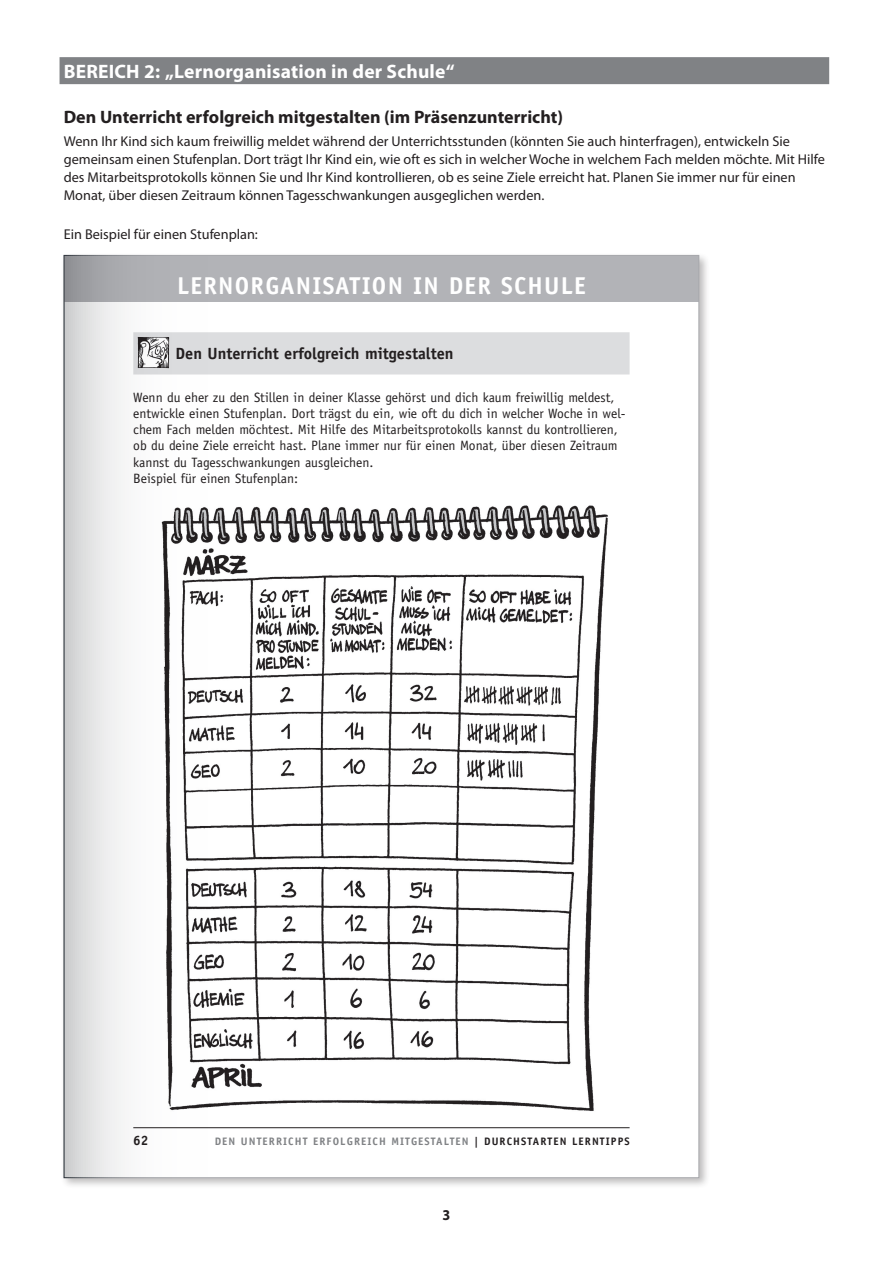
<style>
.page{position:relative;width:893px;height:1263px;background:#fff}
.page>*{position:absolute;margin:0;border:0;box-sizing:border-box;transform-origin:0 0}
.t1{font:700 24.45px "Officina Sans Std";letter-spacing:.05em;color:#fff}
.t2{font:700 19.5px "Myriad Pro";letter-spacing:.01em;color:#fff}
.t3{font:700 18px "Myriad Pro";color:#231f20}
.t4{font:700 16.2px "Officina Sans Std";color:#231f20}
.t5{font:700 15px "Myriad Pro";color:#231f20;scale:.95 1}
.t6{font:14.25px/18px "Myriad Pro";color:#231f20}
.t7{font:13.5px/16.2px "Officina Sans Std";color:#231f20}
.t8{font:700 13.5px "Officina Sans Std";color:#231f20}
.t9{font:700 10.8px "Officina Sans Std";letter-spacing:.1em;color:#808285}
.s1{color:#231f20}
</style>
<div class="page">
<div style="left:60px;top:57px;width:769px;height:27px;background:#808285"></div>
<div style="left:61px;top:253px;width:649px;height:936px;background:#231f20;opacity:.3"></div>
<div style="left:64px;top:255px;width:635px;height:923px;background:#fff"></div>
<hr style="left:133px;top:1127px;width:497px;height:1px;background:#231f20">
<hr style="left:699px;top:255px;width:1px;height:46px;background:#b2b3b7">
<div style="left:64px;top:255px;width:635px;height:46px;background:#b2b3b7"></div>
<div style="left:593px;top:332px;width:37px;height:42px;background:#dcdddf"></div>
<img style="left:593px;top:506px;width:15px;height:605px">
<svg style="left:64px;top:255px;width:529px;height:923px"></svg>
<h2 class="t2" style="left:64px;top:61px;width:392px">BEREICH 2: „Lernorganisation in der Schule“</h2>
<p class="t3" style="left:64px;top:107px;width:501px">Den Unterricht erfolgreich mitgestalten (im Präsenzunterricht)</p>
<p class="t6" style="left:64px;top:132px;width:763px">Wenn Ihr Kind sich kaum freiwillig meldet während der Unterrichtsstunden (könnten Sie auch hinterfragen), entwickeln Sie gemeinsam einen Stufenplan. Dort trägt Ihr Kind ein, wie oft es sich in welcher Woche in welchem Fach melden möchte. Mit Hilfe des Mitarbeitsprotokolls können Sie und Ihr Kind kontrollieren, ob es seine Ziele erreicht hat. Planen Sie immer nur für einen Monat, über diesen Zeitraum können Tagesschwankungen ausgeglichen werden.</p>
<p class="t6" style="left:64px;top:226px;width:196px">Ein Beispiel für einen Stufenplan:</p>
<h1 class="t1" style="left:177px;top:270px;width:410px">LERNORGANISATION IN DER SCHULE</h1>
<p class="t4" style="left:176px;top:344px;width:279px">DEN UNTERRICHT ERFOLGREICH MITGESTALTEN</p>
<p class="t7" style="left:133px;top:389px;width:494px">Wenn du eher zu den Stillen in deiner Klasse gehörst und dich kaum freiwillig meldest, entwickle einen Stufenplan. Dort trägst du ein, wie oft du dich in welcher Woche in wel&shy;chem Fach melden möchtest. Mit Hilfe des Mitarbeitsprotokolls kannst du kontrollieren, ob du deine Ziele erreicht hast. Plane immer nur für einen Monat, über diesen Zeitraum kannst du Tagesschwankungen ausgleichen.<br>Beispiel für einen Stufenplan:</p>
<p class="t8" style="left:133px;top:1132px;width:17px">62</p>
<p class="t9" style="left:215px;top:1135px;width:416px">DEN UNTERRICHT ERFOLGREICH MITGESTALTEN <span class="s1">| DURCHSTARTEN LERNTIPPS</span></p>
<p class="t5" style="left:442px;top:1207px;width:10px">3</p>
</div>
